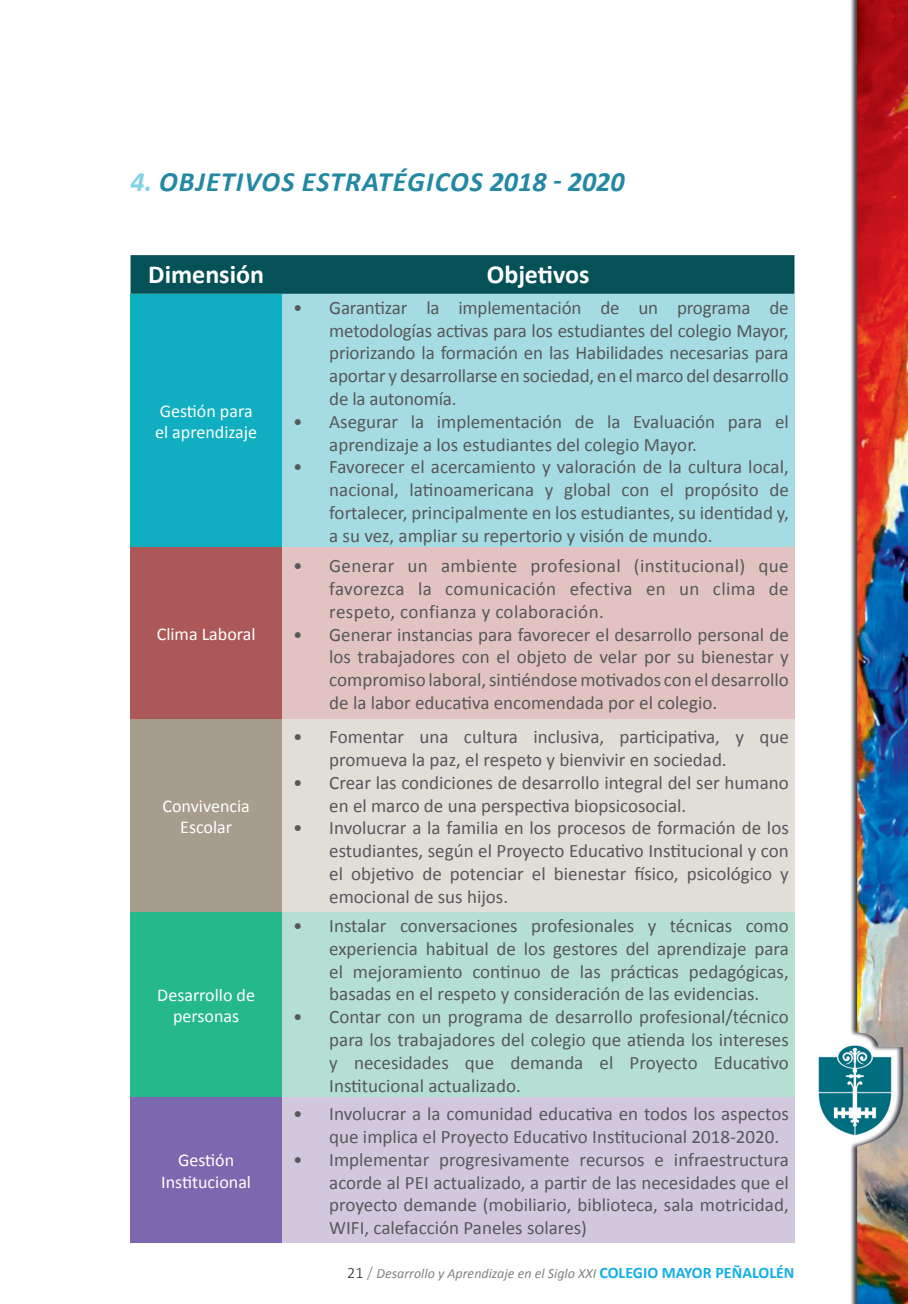
<style>
.page{position:relative;width:908px;height:1304px;background:#fff}
.page>*{position:absolute;margin:0;border:0;box-sizing:border-box;transform-origin:0 0}
.t1{font:italic 700 28px "Calibri";letter-spacing:.04em;color:#2388a4}
.t2{font:700 26px "Calibri";color:#fff}
.t3{font:19px/22.8px "Calibri";color:#57585a;text-align:justify}
.t4{font:18px/21.6px "Calibri";color:#fff;text-align:center}
.t5{font:italic 14px "Calibri";color:#808285}
.s1{color:#82d3e6}
.s2{font-weight:300;font-style:normal;font-size:16px;color:#231f20}
.s3{font-weight:300;font-style:normal;font-size:16px}
.s4{font-weight:700;font-style:normal;font-size:16px;color:#13aee5}
</style>
<div class="page">
<img style="left:794px;top:0;width:113px;height:1304px">
<div style="left:130px;top:255px;width:664px;height:39px;background:#055158"></div>
<div style="left:130px;top:294px;width:152px;height:253px;background:#0faec1"></div>
<div style="left:282px;top:294px;width:512px;height:253px;background:#a5dce3"></div>
<div style="left:130px;top:547px;width:152px;height:172px;background:#ac5758"></div>
<div style="left:282px;top:547px;width:512px;height:172px;background:#e2c3c2"></div>
<div style="left:130px;top:719px;width:152px;height:193px;background:#a69d8e"></div>
<div style="left:282px;top:719px;width:512px;height:193px;background:#e1ddd7"></div>
<div style="left:130px;top:912px;width:152px;height:185px;background:#25b88b"></div>
<div style="left:282px;top:912px;width:512px;height:185px;background:#b6dfd3"></div>
<div style="left:130px;top:1097px;width:152px;height:146px;background:#7c68ae"></div>
<div style="left:282px;top:1097px;width:512px;height:146px;background:#d1c8de"></div>
<h1 class="t1" style="left:130px;top:164px;width:495px"><span class="s1">4.</span> OBJETIVOS ESTRATÉGICOS 2018 - 2020</h1>
<h2 class="t2" style="left:148px;top:256px;width:117px">Dimensión</h2>
<h2 class="t2" style="left:486px;top:256px;width:104px">Objetivos</h2>
<p class="t4" style="left:155px;top:399px;width:103px;text-align:left">Gestión para el aprendizaje</p>
<p class="t4" style="left:157px;top:623px;width:100px">Clima Laboral</p>
<p class="t4" style="left:162px;top:794px;width:89px">Convivencia<br>Escolar</p>
<p class="t4" style="left:157px;top:983px;width:99px">Desarrollo de personas</p>
<p class="t4" style="left:161px;top:1148px;width:91px">Gestión<br>Institucional</p>
<p class="t3" style="left:329px;top:295px;width:461px;text-indent:-36px">• Garantizar la implementación de un programa de metodologías activas para los estudiantes del colegio Mayor, priorizando la formación en las Habilidades necesarias para aportar y desarrollarse en sociedad, en el marco del desarrollo de la autonomía.</p>
<p class="t3" style="left:329px;top:409px;width:461px;text-indent:-36px">• Asegurar la implementación de la Evaluación para el aprendizaje a los estudiantes del colegio Mayor.</p>
<p class="t3" style="left:329px;top:455px;width:461px;text-indent:-36px">• Favorecer el acercamiento y valoración de la cultura local, nacional, latinoamericana y global con el propósito de fortalecer, principalmente en los estudiantes, su identidad y, a su vez, ampliar su repertorio y visión de mundo.</p>
<p class="t3" style="left:329px;top:554px;width:461px;text-indent:-36px">• Generar un ambiente profesional (institucional) que favorezca la comunicación efectiva en un clima de respeto, confianza y colaboración.</p>
<p class="t3" style="left:329px;top:622px;width:461px;text-indent:-36px">• Generar instancias para favorecer el desarrollo personal de los trabajadores con el objeto de velar por su bienestar y compromiso laboral, sintiéndose motivados con el desarrollo de la labor educativa encomendada por el colegio.</p>
<p class="t3" style="left:329px;top:724px;width:461px;text-indent:-36px">• Fomentar una cultura inclusiva, participativa, y que promueva la paz, el respeto y bienvivir en sociedad.</p>
<p class="t3" style="left:329px;top:770px;width:461px;text-indent:-36px">• Crear las condiciones de desarrollo integral del ser humano en el marco de una perspectiva biopsicosocial.</p>
<p class="t3" style="left:329px;top:816px;width:461px;text-indent:-36px">• Involucrar a la familia en los procesos de formación de los estudiantes, según el Proyecto Educativo Institucional y con el objetivo de potenciar el bienestar físico, psicológico y emocional de sus hijos.</p>
<p class="t3" style="left:329px;top:913px;width:461px;text-indent:-36px">• Instalar conversaciones profesionales y técnicas como experiencia habitual de los gestores del aprendizaje para el mejoramiento continuo de las prácticas pedagógicas, basadas en el respeto y consideración de las evidencias.</p>
<p class="t3" style="left:329px;top:1005px;width:461px;text-indent:-36px">• Contar con un programa de desarrollo profesional/técnico para los trabajadores del colegio que atienda los intereses y necesidades que demanda el Proyecto Educativo Institucional actualizado.</p>
<p class="t3" style="left:329px;top:1102px;width:461px;text-indent:-36px">• Involucrar a la comunidad educativa en todos los aspectos que implica el Proyecto Educativo Institucional 2018-2020.</p>
<p class="t3" style="left:329px;top:1147px;width:461px;text-indent:-36px">• Implementar progresivamente recursos e infraestructura acorde al PEI actualizado, a partir de las necesidades que el proyecto demande (mobiliario, biblioteca, sala motricidad, WIFI, calefacción Paneles solares)</p>
<p class="t5" style="left:347px;top:1263px;width:448px"><span class="s2">21</span> <span class="s3">/</span> Desarrollo y Aprendizaje en el Siglo XXI <span class="s4">COLEGIO MAYOR PEÑALOLÉN</span></p>
</div>
